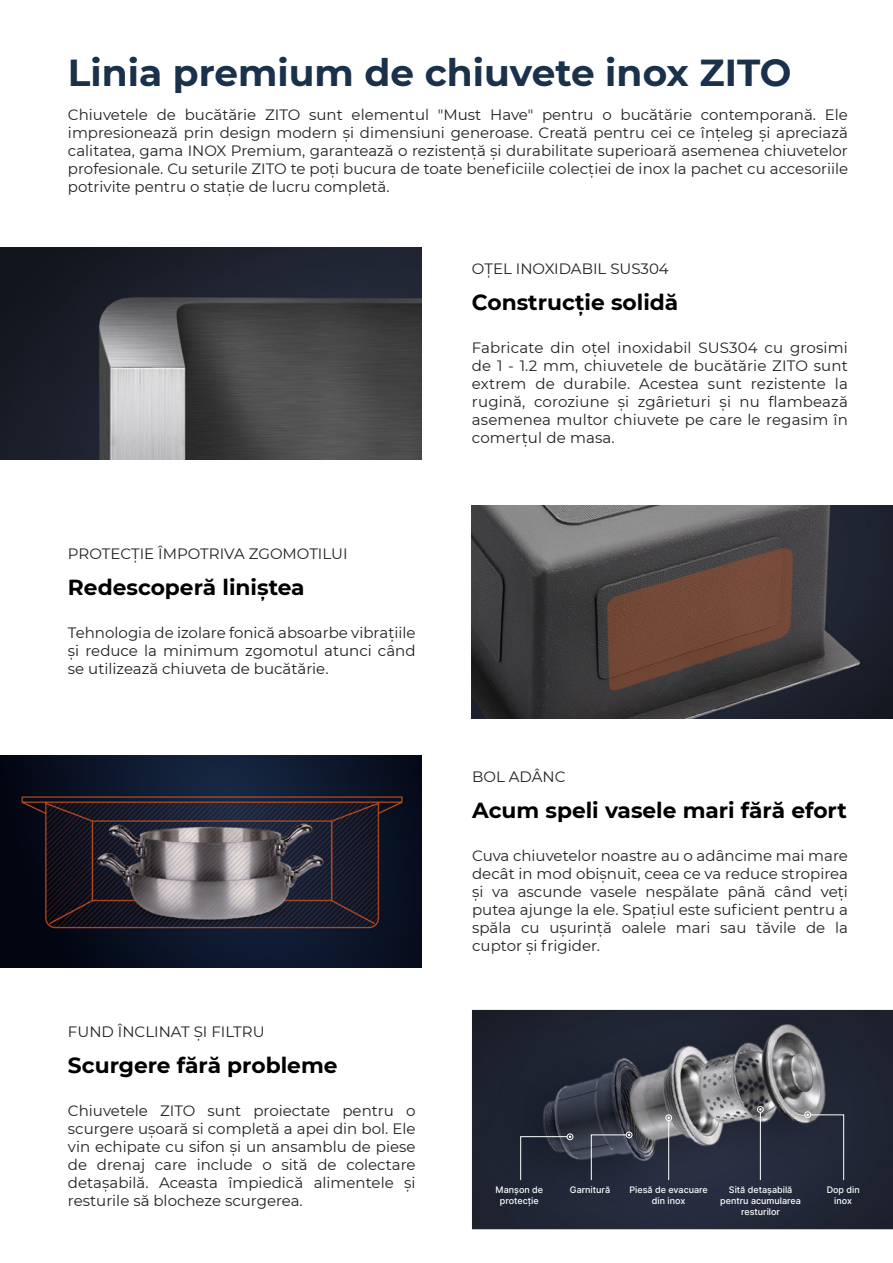
<style>
.page{position:relative;width:893px;height:1263px;background:#fff}
.page>*{position:absolute;margin:0;border:0;box-sizing:border-box;transform-origin:0 0}
.t1{font:700 37.5px "Montserrat";color:#19314b}
.t2{font:700 21.75px "Montserrat";color:#000}
.t3{font:15px/18px "Montserrat";color:#231f20;text-align:justify}
.t4{font:9px/10.8px "Inter";color:#fff;text-align:center}
</style>
<div class="page">
<img style="left:472px;top:506px;width:421px;height:212px">
<img style="left:0;top:247px;width:421px;height:213px">
<img style="left:472px;top:1010px;width:421px;height:219px">
<div style="left:804px;top:1111px;width:7px;height:7px;border:1px solid #fff;border-radius:50%"></div>
<div style="left:757px;top:1106px;width:7px;height:7px;border:1px solid #fff;border-radius:50%"></div>
<div style="left:665px;top:1114px;width:7px;height:7px;border:1px solid #fff;border-radius:50%"></div>
<div style="left:626px;top:1131px;width:6px;height:7px;border:1px solid #fff;border-radius:50%"></div>
<div style="left:567px;top:1133px;width:6px;height:7px;border:1px solid #fff;border-radius:50%"></div>
<svg style="left:520px;top:1135px;width:51px;height:46px;background:#2b313e"></svg>
<svg style="left:591px;top:1134px;width:39px;height:47px;background:#3a404f"></svg>
<svg style="left:806px;top:1113px;width:38px;height:68px;background:#2e3443"></svg>
<hr style="left:668px;top:1120px;width:1px;height:60px;background:#fff">
<hr style="left:760px;top:1112px;width:1px;height:68px;background:#fff">
<img style="left:0;top:755px;width:421px;height:213px">
<h1 class="t1" style="left:68px;top:45px;width:725px">Linia premium de chiuvete inox ZITO</h1>
<p class="t3" style="left:68px;top:105px;width:782px">Chiuvetele de bucătărie ZITO sunt elementul "Must Have" pentru o bucătărie contemporană. Ele impresionează prin design modern și dimensiuni generoase. Creată pentru cei ce înțeleg și apreciază calitatea, gama INOX Premium, garantează o rezistență și durabilitate superioară asemenea chiuvetelor profesionale. Cu seturile ZITO te poți bucura de toate beneficiile colecției de inox la pachet cu accesoriile potrivite pentru o stație de lucru completă.</p>
<p class="t3" style="left:472px;top:259px;width:198px">OȚEL INOXIDABIL SUS304</p>
<h2 class="t2" style="left:472px;top:287px;width:208px">Construcție solidă</h2>
<p class="t3" style="left:68px;top:544px;width:281px">PROTECȚIE ÎMPOTRIVA ZGOMOTILUI</p>
<h2 class="t2" style="left:68px;top:572px;width:238px">Redescoperă liniștea</h2>
<p class="t3" style="left:68px;top:623px;width:349px">Tehnologia de izolare fonică absoarbe vibrațiile și reduce la minimum zgomotul atunci când se utilizează chiuveta de bucătărie.</p>
<p class="t3" style="left:68px;top:1022px;width:198px">FUND ÎNCLINAT ȘI FILTRU</p>
<h2 class="t2" style="left:68px;top:1049px;width:271px">Scurgere fără probleme</h2>
<p class="t3" style="left:68px;top:1101px;width:349px">Chiuvetele ZITO sunt proiectate pentru o scurgere ușoară si completă a apei din bol. Ele vin echipate cu sifon și un ansamblu de piese de drenaj care include o sită de colectare detașabilă. Aceasta împiedică alimentele și resturile să blocheze scurgerea.</p>
<p class="t3" style="left:472px;top:338px;width:377px">Fabricate din oțel inoxidabil SUS304 cu grosimi de 1 - 1.2 mm, chiuvetele de bucătărie ZITO sunt extrem de durabile. Acestea sunt rezistente la rugină, coroziune și zgârieturi și nu flambează asemenea multor chiuvete pe care le regasim în comerțul de masa.</p>
<p class="t3" style="left:472px;top:767px;width:95px">BOL ADÂNC</p>
<h2 class="t2" style="left:472px;top:794px;width:376px">Acum speli vasele mari fără efort</h2>
<p class="t3" style="left:472px;top:846px;width:377px">Cuva chiuvetelor noastre au o adâncime mai mare decât in mod obișnuit, ceea ce va reduce stropirea și va ascunde vasele nespălate până când veți putea ajunge la ele. Spațiul este suficient pentru a spăla cu ușurință oalele mari sau tăvile de la cuptor și frigider.</p>
<p class="t4" style="left:496px;top:1184px;width:49px">Manșon de protecție</p>
<p class="t4" style="left:570px;top:1184px;width:42px">Garnitură</p>
<p class="t4" style="left:630px;top:1184px;width:80px">Piesă de evacuare din inox</p>
<p class="t4" style="left:827px;top:1184px;width:35px">Dop din inox</p>
<p class="t4" style="left:720px;top:1184px;width:82px">Sită detașabilă pentru acumularea resturilor</p>
</div>
